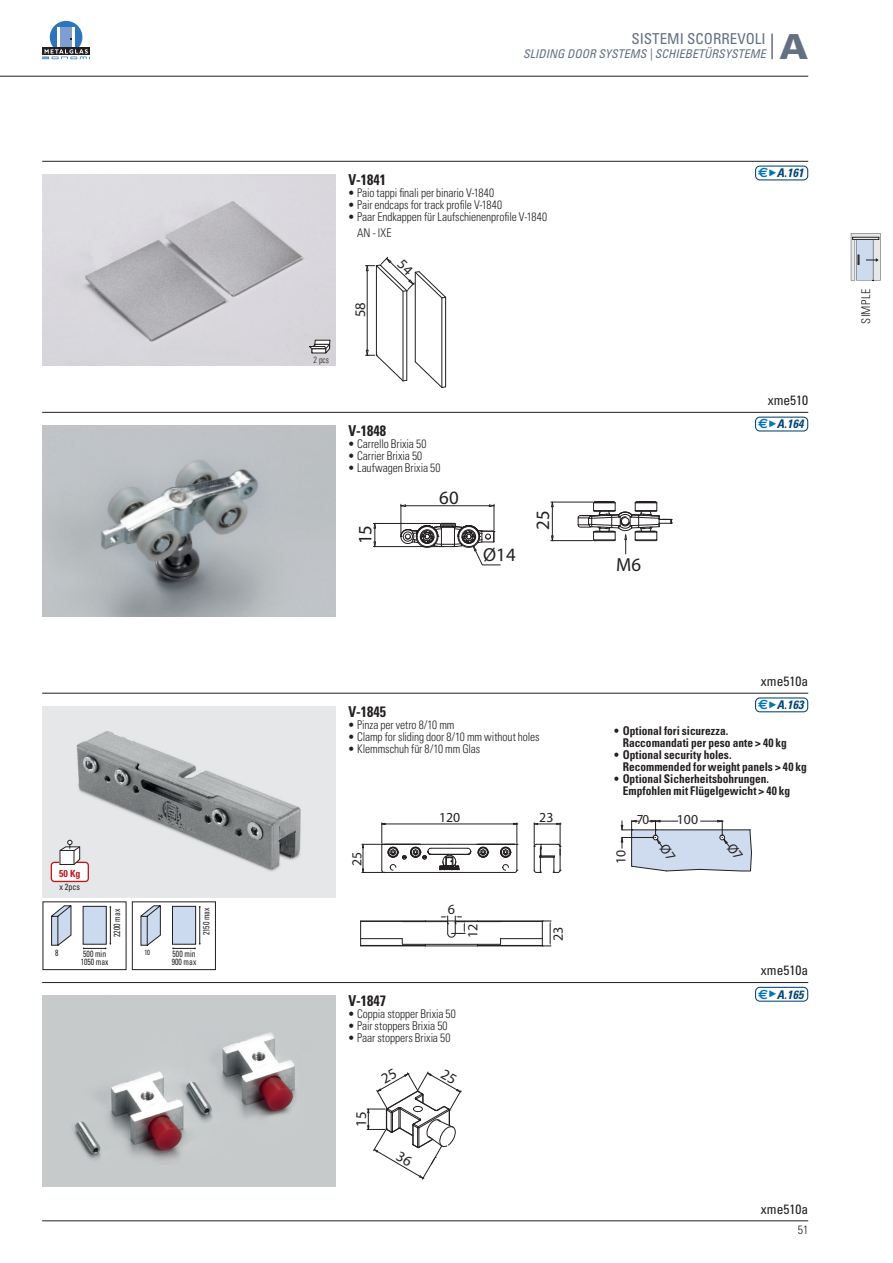
<style>
.page{position:relative;width:893px;height:1263px;background:#fff}
.page>*{position:absolute;margin:0;border:0;box-sizing:border-box;transform-origin:0 0}
.t1{font:900 34.5px "Univers LT Pro 75";color:#637083}
.t2{font:18.9px "Myriad Pro";color:#231f20}
.t3{font:700 condensed 15px "Univers LT Pro";color:#231f20;scale:.94 1}
.t4{font:condensed 15px "Univers LT Pro";color:#637083}
.t5{font:14.85px "Myriad Pro";color:#231f20}
.t6{font:14.7px "Myriad Pro";color:#231f20}
.t7{font:14.1px "Myriad Pro";color:#231f20}
.t8{font:13.8px "Myriad Pro";color:#231f20}
.t9{font:13.8px "Myriad Pro";color:#231f20;scale:.94 1}
.t10{font:condensed 13.5px "Univers LT Pro";color:#231f20}
.t11{font:300 condensed 12px/16.2px "Univers LT Pro";letter-spacing:-.005em;color:#231f20;scale:.95 1}
.t12{font:700 condensed 12px/12px "Univers LT Pro";letter-spacing:-.005em;color:#231f20;scale:.95 1}
.t13{font:italic condensed 12px "Univers LT Pro";color:#637083}
.t14{font:italic 700 condensed 12px "Univers LT Pro";letter-spacing:.02em;color:#004473}
.t15{font:300 condensed 12px "Univers LT Pro";letter-spacing:-.005em;color:#231f20}
.t16{font:700 condensed 9.9px "Univers LT Pro";color:#bd1a1f}
.t17{font:condensed 9px/8.2px "Univers LT Pro";color:#231f20;scale:.85 1}
.t18{font:condensed 9px "Univers LT Pro";color:#231f20;scale:.9 1}
.t19{font:300 condensed 9px "Univers LT Pro";color:#231f20;scale:.9 1}
.t20{font:condensed 7.5px "Univers LT Pro";color:#231f20;scale:.85 1}
.s1{font-family:"Euro Sans";font-style:normal;font-stretch:normal;font-size:13.5px;color:#0074bc}
.s2{font-family:"European Pi Four";font-weight:400;font-style:normal;font-stretch:normal;font-size:9px;color:#0074bc}
</style>
<div class="page">
<div style="left:50px;top:21px;width:32px;height:32px;background:#2e76bc;border-radius:50%"></div>
<div style="left:59px;top:28px;width:14px;height:20px;background:#7e9ed2"></div>
<hr style="left:57px;top:28px;width:2px;height:20px;background:#fff">
<hr style="left:73px;top:28px;width:2px;height:20px;background:#fff">
<div style="left:42px;top:48px;width:48px;height:7px;background:#231f20"></div>
<svg style="left:42px;top:49px;width:48px;height:10px"></svg>
<hr style="left:0;top:76px;width:807px;height:1px;background:#231f20">
<svg style="left:771px;top:34px;width:1px;height:25px"></svg>
<hr style="left:42px;top:161px;width:765px;height:1px;background:#231f20">
<hr style="left:42px;top:412px;width:765px;height:1px;background:#231f20">
<hr style="left:42px;top:692px;width:765px;height:1px;background:#231f20">
<hr style="left:42px;top:1220px;width:765px;height:1px;background:#231f20">
<hr style="left:42px;top:982px;width:765px;height:1px;background:#231f20">
<img style="left:42px;top:425px;width:294px;height:191px">
<hr style="left:550px;top:501px;width:42px;height:1px;background:#231f20">
<hr style="left:550px;top:540px;width:42px;height:1px;background:#231f20">
<hr style="left:552px;top:506px;width:1px;height:30px;background:#231f20">
<svg style="left:550px;top:501px;width:3px;height:6px"></svg>
<svg style="left:550px;top:535px;width:3px;height:7px"></svg>
<svg style="left:577px;top:501px;width:95px;height:52px"></svg>
<hr style="left:373px;top:546px;width:68px;height:1px;background:#231f20">
<hr style="left:373px;top:523px;width:66px;height:1px;background:#231f20">
<svg style="left:373px;top:522px;width:3px;height:25px"></svg>
<svg style="left:400px;top:504px;width:100px;height:61px"></svg>
<img style="left:42px;top:995px;width:294px;height:191px">
<img style="left:42px;top:174px;width:294px;height:191px">
<hr style="left:402px;top:291px;width:1px;height:90px;background:#231f20">
<hr style="left:406px;top:290px;width:1px;height:90px;background:#231f20">
<hr style="left:376px;top:265px;width:1px;height:90px;background:#231f20">
<hr style="left:441px;top:298px;width:1px;height:89px;background:#231f20">
<hr style="left:445px;top:297px;width:1px;height:90px;background:#231f20">
<svg style="left:414px;top:361px;width:32px;height:27px"></svg>
<hr style="left:415px;top:272px;width:1px;height:90px;background:#231f20">
<hr style="left:367px;top:271px;width:1px;height:79px;background:#231f20">
<svg style="left:365px;top:349px;width:42px;height:32px"></svg>
<div style="left:42px;top:705px;width:294px;height:192px;background:#e6e7e9"></div>
<img style="left:77px;top:731px;width:224px;height:140px">
<svg style="left:362px;top:822px;width:157px;height:51px"></svg>
<svg style="left:533px;top:822px;width:28px;height:51px"></svg>
<div style="left:51px;top:862px;width:37px;height:19px;background:#fff;border-radius:3px"></div>
<div style="left:51px;top:861px;width:38px;height:20px;border:1px solid #bd1a1f;border-radius:3px"></div>
<svg style="left:59px;top:839px;width:22px;height:26px"></svg>
<div style="left:60px;top:850px;width:14px;height:14px;background:#fff"></div>
<svg style="left:51px;top:905px;width:20px;height:40px"></svg>
<svg style="left:83px;top:905px;width:28px;height:44px"></svg>
<svg style="left:140px;top:905px;width:21px;height:40px"></svg>
<svg style="left:172px;top:905px;width:28px;height:44px"></svg>
<svg style="left:308px;top:340px;width:22px;height:14px"></svg>
<div style="left:754px;top:165px;width:53px;height:15px;border:1px solid #004473;border-radius:4px"></div>
<div style="left:754px;top:416px;width:53px;height:15px;border:1px solid #004473;border-radius:4px"></div>
<div style="left:754px;top:986px;width:53px;height:15px;border:1px solid #004473;border-radius:4px"></div>
<div style="left:754px;top:697px;width:53px;height:15px;border:1px solid #004473;border-radius:4px"></div>
<hr style="left:477px;top:920px;width:65px;height:1px;background:#231f20">
<hr style="left:500px;top:938px;width:42px;height:1px;background:#231f20">
<hr style="left:477px;top:944px;width:65px;height:1px;background:#231f20">
<hr style="left:477px;top:945px;width:65px;height:1px;background:#231f20">
<svg style="left:542px;top:920px;width:9px;height:26px"></svg>
<svg style="left:360px;top:915px;width:141px;height:31px"></svg>
<svg style="left:850px;top:233px;width:30px;height:48px"></svg>
<svg style="left:367px;top:1071px;width:95px;height:108px"></svg>
<svg style="left:365px;top:256px;width:81px;height:42px"></svg>
<svg style="left:620px;top:819px;width:131px;height:52px"></svg>
<p class="t4" style="left:631px;top:31px;width:136px">SISTEMI SCORREVOLI</p>
<p class="t13" style="left:523px;top:47px;width:244px">SLIDING DOOR SYSTEMS | SCHIEBETÜRSYSTEME</p>
<h1 class="t1" style="left:779px;top:27px;width:30px">A</h1>
<p class="t3" style="left:348px;top:172px;width:41px">V-1841</p>
<p class="t11" style="left:348px;top:185px;width:155px">• Paio tappi finali per binario V-1840</p>
<p class="t11" style="left:348px;top:197px;width:163px">• Pair endcaps for track profile V-1840</p>
<p class="t11" style="left:357px;top:209px;width:201px;text-indent:-9px">• Paar Endkappen für Laufschienenprofile V-1840<br>AN - IXE</p>
<p class="t14" style="left:757px;top:166px;width:47px"><span class="s1">€</span><span class="s2">P</span>A.161</p>
<p class="t6" style="left:355px;top:317px;width:17px;rotate:-90deg">58</p>
<p class="t15" style="left:859px;top:323px;width:36px;rotate:-90deg">SIMPLE</p>
<p class="t19" style="left:313px;top:355px;width:18px">2 pcs</p>
<p class="t10" style="left:767px;top:394px;width:42px">xme510</p>
<p class="t3" style="left:348px;top:423px;width:41px">V-1848</p>
<p class="t11" style="left:348px;top:436px;width:83px">• Carrello Brixia 50</p>
<p class="t11" style="left:348px;top:448px;width:79px">• Carrier Brixia 50</p>
<p class="t11" style="left:348px;top:460px;width:98px">• Laufwagen Brixia 50</p>
<p class="t14" style="left:757px;top:417px;width:47px"><span class="s1">€</span><span class="s2">P</span>A.164</p>
<h2 class="t2" style="left:439px;top:490px;width:21px">60</h2>
<h2 class="t2" style="left:358px;top:544px;width:21px;rotate:-90deg">15</h2>
<h2 class="t2" style="left:535px;top:530px;width:21px;rotate:-90deg">25</h2>
<h2 class="t2" style="left:483px;top:547px;width:34px">Ø14</h2>
<h2 class="t2" style="left:616px;top:557px;width:26px">M6</h2>
<p class="t10" style="left:760px;top:674px;width:49px">xme510a</p>
<p class="t3" style="left:348px;top:704px;width:41px">V-1845</p>
<p class="t11" style="left:348px;top:717px;width:113px">• Pinza per vetro 8/10 mm</p>
<p class="t11" style="left:348px;top:729px;width:202px">• Clamp for sliding door 8/10 mm without holes</p>
<p class="t11" style="left:348px;top:741px;width:140px">• Klemmschuh für 8/10 mm Glas</p>
<p class="t14" style="left:757px;top:697px;width:47px"><span class="s1">€</span><span class="s2">P</span>A.163</p>
<p class="t12" style="left:622px;top:725px;width:174px;text-indent:-9px">• Optional fori sicurezza.<br>Raccomandati per peso ante &gt; 40 kg</p>
<p class="t12" style="left:622px;top:749px;width:195px;text-indent:-9px">• Optional security holes.<br>Recommended for weight panels &gt; 40 kg</p>
<p class="t12" style="left:622px;top:773px;width:178px;text-indent:-9px">• Optional Sicherheitsbohrungen.<br>Empfohlen mit Flügelgewicht &gt; 40 kg</p>
<p class="t8" style="left:539px;top:811px;width:16px">23</p>
<p class="t8" style="left:439px;top:811px;width:23px">120</p>
<p class="t9" style="left:636px;top:814px;width:15px">70</p>
<p class="t8" style="left:676px;top:814px;width:23px">100</p>
<p class="t8" style="left:351px;top:865px;width:16px;rotate:-90deg">25</p>
<p class="t8" style="left:615px;top:863px;width:16px;rotate:-90deg">10</p>
<p class="t16" style="left:59px;top:868px;width:23px">50 Kg</p>
<p class="t18" style="left:59px;top:882px;width:24px">x 2pcs</p>
<p class="t17" style="left:113px;top:936px;width:34px;rotate:-90deg">2200 max</p>
<p class="t17" style="left:203px;top:935px;width:34px;rotate:-90deg">2150 max</p>
<p class="t7" style="left:447px;top:903px;width:9px">6</p>
<p class="t7" style="left:467px;top:938px;width:16px;rotate:-90deg">12</p>
<p class="t7" style="left:552px;top:941px;width:16px;rotate:-90deg">23</p>
<p class="t17" style="left:55px;top:948px;width:5px">8</p>
<p class="t17" style="left:81px;top:949px;width:34px">500 min<br>1050 max</p>
<p class="t20" style="left:144px;top:948px;width:8px">10</p>
<p class="t17" style="left:172px;top:949px;width:30px">500 min<br>900 max</p>
<p class="t10" style="left:760px;top:963px;width:49px">xme510a</p>
<p class="t3" style="left:348px;top:993px;width:41px">V-1847</p>
<p class="t11" style="left:348px;top:1006px;width:114px">• Coppia stopper Brixia 50</p>
<p class="t11" style="left:348px;top:1018px;width:106px">• Pair stoppers Brixia 50</p>
<p class="t11" style="left:348px;top:1030px;width:109px">• Paar stoppers Brixia 50</p>
<p class="t14" style="left:757px;top:987px;width:47px"><span class="s1">€</span><span class="s2">P</span>A.165</p>
<p class="t5" style="left:355px;top:1126px;width:17px;rotate:-90deg">15</p>
<p class="t10" style="left:760px;top:1201px;width:49px">xme510a</p>
<p class="t15" style="left:797px;top:1223px;width:12px">51</p>
</div>
